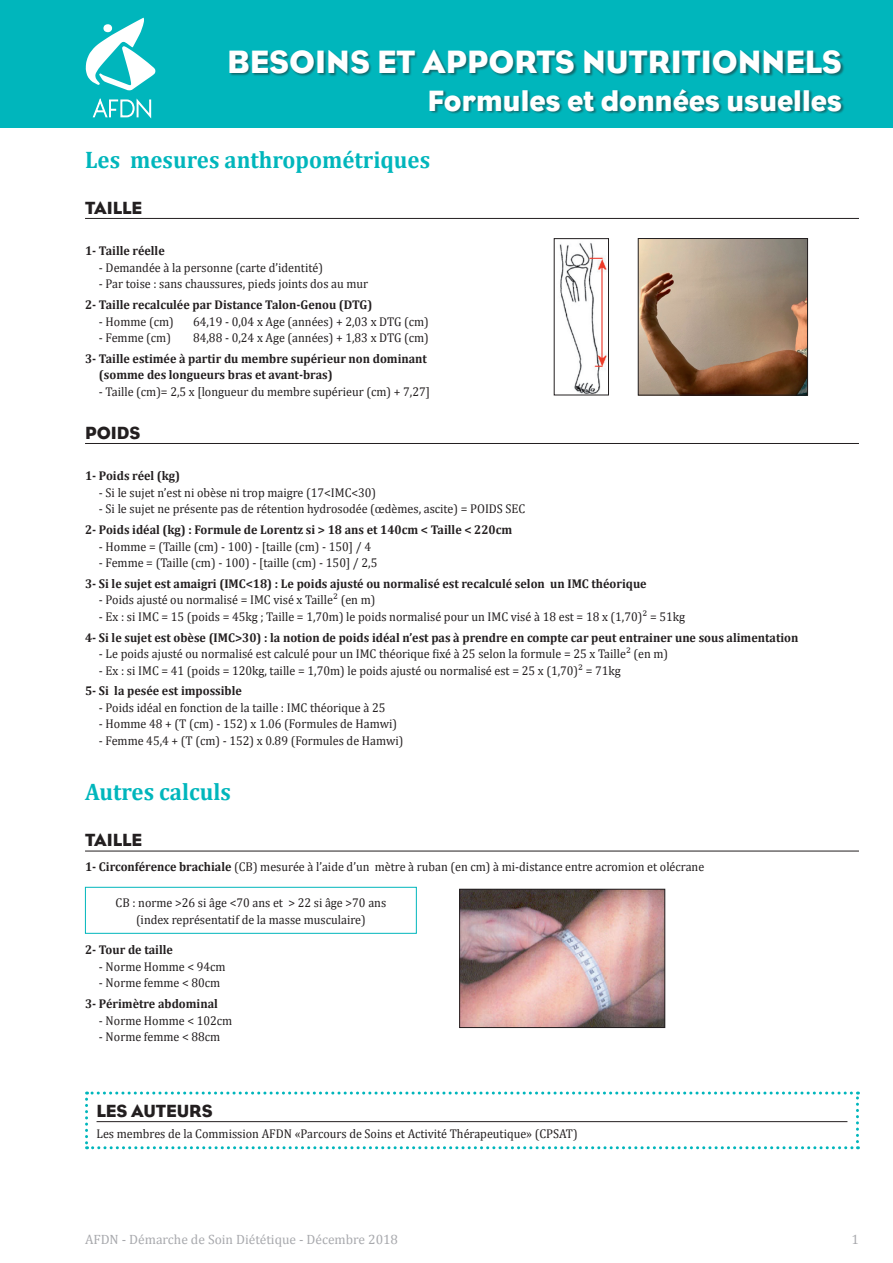
<style>
.page{position:relative;width:893px;height:1263px;background:#fff}
.page>*{position:absolute;margin:0;border:0;box-sizing:border-box;transform-origin:0 0}
.t1{font:33px "Bureau Eagle";color:#fff}
.t2{font:30px "Bureau Eagle";color:#fff}
.t3{font:700 24px "Cambria";color:#00b6bc;scale:.95 1}
.t4{font:18px "Bureau Eagle";color:#231f20}
.t5{font:13.5px "Cambria";color:#a8a9ad}
.t6{font:12.75px/16.5px "Cambria";color:#231f20;text-align:center;scale:.95 1}
.t7{font:700 12.75px/16.5px "Cambria";color:#231f20;scale:.95 1}
.s1{font-weight:700}
</style>
<div class="page">
<div style="left:0;top:0;width:893px;height:128px;background:#00b6bc"></div>
<div style="left:229px;top:50px;width:615px;height:64px;background:#231f20;opacity:.5"></div>
<svg style="left:86px;top:18px;width:70px;height:72px"></svg>
<svg style="left:93px;top:98px;width:58px;height:20px"></svg>
<hr style="left:85px;top:218px;width:774px;height:1px;background:#231f20">
<hr style="left:85px;top:443px;width:774px;height:1px;background:#231f20">
<hr style="left:85px;top:851px;width:774px;height:1px;background:#231f20">
<div style="left:85px;top:887px;width:332px;height:47px;border:1px solid #00b6bc"></div>
<svg style="left:85px;top:1091px;width:774px;height:58px"></svg>
<img style="left:559px;top:243px;width:48px;height:150px">
<div style="left:554px;top:238px;width:55px;height:157px;border:1px solid #231f20"></div>
<img style="left:640px;top:240px;width:166px;height:153px">
<div style="left:638px;top:238px;width:170px;height:157px;border:1px solid #231f20"></div>
<img style="left:461px;top:891px;width:202px;height:135px">
<div style="left:459px;top:889px;width:206px;height:139px;border:1px solid #231f20"></div>
<h1 class="t1" style="left:227px;top:43px;width:616px">BESOINS ET APPORTS NUTRITIONNELS</h1>
<h2 class="t2" style="left:428px;top:83px;width:416px">Formules et données usuelles</h2>
<h3 class="t3" style="left:85px;top:145px;width:365px">Les mesures anthropométriques</h3>
<h3 class="t4" style="left:85px;top:197px;width:20px">Taille</h3>
<p class="t7" style="left:85px;top:242px;width:85px">1- Taille réelle</p>
<p class="t6" style="left:99px;top:259px;width:237px">- Demandée à la personne (carte d’identité)</p>
<p class="t6" style="left:99px;top:276px;width:285px">- Par toise : sans chaussures, pieds joints dos au mur</p>
<p class="t7" style="left:85px;top:296px;width:304px">2- Taille recalculée par Distance Talon-Genou (DTG)</p>
<p class="t6" style="left:99px;top:313px;width:80px">- Homme (cm)</p>
<p class="t6" style="left:193px;top:313px;width:250px">64,19 - 0,04 x Age (années) + 2,03 x DTG (cm)</p>
<p class="t6" style="left:99px;top:329px;width:77px">- Femme (cm)</p>
<p class="t6" style="left:193px;top:329px;width:250px">84,88 - 0,24 x Age (années) + 1,83 x DTG (cm)</p>
<p class="t7" style="left:99px;top:350px;width:347px;text-indent:-14px">3- Taille estimée à partir du membre supérieur non dominant (somme des longueurs bras et avant-bras)</p>
<p class="t6" style="left:99px;top:383px;width:350px">- Taille (cm)= 2,5 x [longueur du membre supérieur (cm) + 7,27]</p>
<h3 class="t4" style="left:85px;top:422px;width:55px">Poi ds</h3>
<p class="t7" style="left:85px;top:467px;width:102px">1- Poids réel (kg)</p>
<p class="t6" style="left:99px;top:484px;width:293px">- Si le sujet n’est ni obèse ni trop maigre (17&lt;IMC&lt;30)</p>
<p class="t6" style="left:99px;top:501px;width:450px">- Si le sujet ne présente pas de rétention hydrosodée (œdèmes, ascite) = POIDS SEC</p>
<p class="t7" style="left:85px;top:521px;width:451px">2- Poids idéal (kg) : Formule de Lorentz si &gt; 18 ans et 140cm &lt; Taille &lt; 220cm</p>
<p class="t6" style="left:99px;top:538px;width:288px">- Homme = (Taille (cm) - 100) - [taille (cm) - 150] / 4</p>
<p class="t6" style="left:99px;top:554px;width:295px">- Femme = (Taille (cm) - 100) - [taille (cm) - 150] / 2,5</p>
<p class="t7" style="left:85px;top:575px;width:593px">3- Si le sujet est amaigri (IMC&lt;18) : Le poids ajusté ou normalisé est recalculé selon un IMC théorique</p>
<p class="t6" style="left:99px;top:592px;width:292px">- Poids ajusté ou normalisé = IMC visé x Taille² (en m)</p>
<p class="t6" style="left:99px;top:608px;width:618px">- Ex : si IMC = 15 (poids = 45kg ; Taille = 1,70m) le poids normalisé pour un IMC visé à 18 est = 18 x (1,70)² = 51kg</p>
<p class="t7" style="left:85px;top:629px;width:752px">4- Si le sujet est obèse (IMC&gt;30) : la notion de poids idéal n’est pas à prendre en compte car peut entrainer une sous alimentation</p>
<p class="t6" style="left:99px;top:645px;width:601px">- Le poids ajusté ou normalisé est calculé pour un IMC théorique fixé à 25 selon la formule = 25 x Taille² (en m)</p>
<p class="t6" style="left:99px;top:662px;width:551px">- Ex : si IMC = 41 (poids = 120kg, taille = 1,70m) le poids ajusté ou normalisé est = 25 x (1,70)² = 71kg</p>
<p class="t7" style="left:85px;top:682px;width:167px">5- Si la pesée est impossible</p>
<p class="t6" style="left:99px;top:699px;width:303px">- Poids idéal en fonction de la taille : IMC théorique à 25</p>
<p class="t6" style="left:99px;top:716px;width:315px">- Homme 48 + (T (cm) - 152) x 1.06 (Formules de Hamwi)</p>
<p class="t6" style="left:99px;top:732px;width:322px">- Femme 45,4 + (T (cm) - 152) x 0.89 (Formules de Hamwi)</p>
<h3 class="t3" style="left:85px;top:777px;width:155px">Autres calculs</h3>
<h3 class="t4" style="left:85px;top:830px;width:20px">Taille</h3>
<p class="t6" style="left:85px;top:859px;width:653px"><span class="s1">1- Circonférence brachiale</span> (CB) mesurée à l’aide d’un mètre à ruban (en cm) à mi-distance entre acromion et olécrane</p>
<p class="t6" style="left:116px;top:894px;width:286px">CB : norme &gt;26 si âge &lt;70 ans et &gt; 22 si âge &gt;70 ans (index représentatif de la masse musculaire)</p>
<p class="t7" style="left:85px;top:941px;width:94px">2- Tour de taille</p>
<p class="t6" style="left:99px;top:958px;width:135px">- Norme Homme &lt; 94cm</p>
<p class="t6" style="left:99px;top:975px;width:129px">- Norme femme &lt; 80cm</p>
<p class="t7" style="left:85px;top:995px;width:141px">3- Périmètre abdominal</p>
<p class="t6" style="left:99px;top:1012px;width:142px">- Norme Homme &lt; 102cm</p>
<p class="t6" style="left:99px;top:1028px;width:129px">- Norme femme &lt; 88cm</p>
<h3 class="t4" style="left:97px;top:1101px;width:48px">Les auteurs</h3>
<p class="t6" style="left:97px;top:1125px;width:508px">Les membres de la Commission AFDN «Parcours de Soins et Activité Thérapeutique» (CPSAT)</p>
<p class="t5" style="left:85px;top:1231px;width:315px">AFDN - Démarche de Soin Diététique - Décembre 2018</p>
<p class="t5" style="left:851px;top:1231px;width:9px">1</p>
</div>
